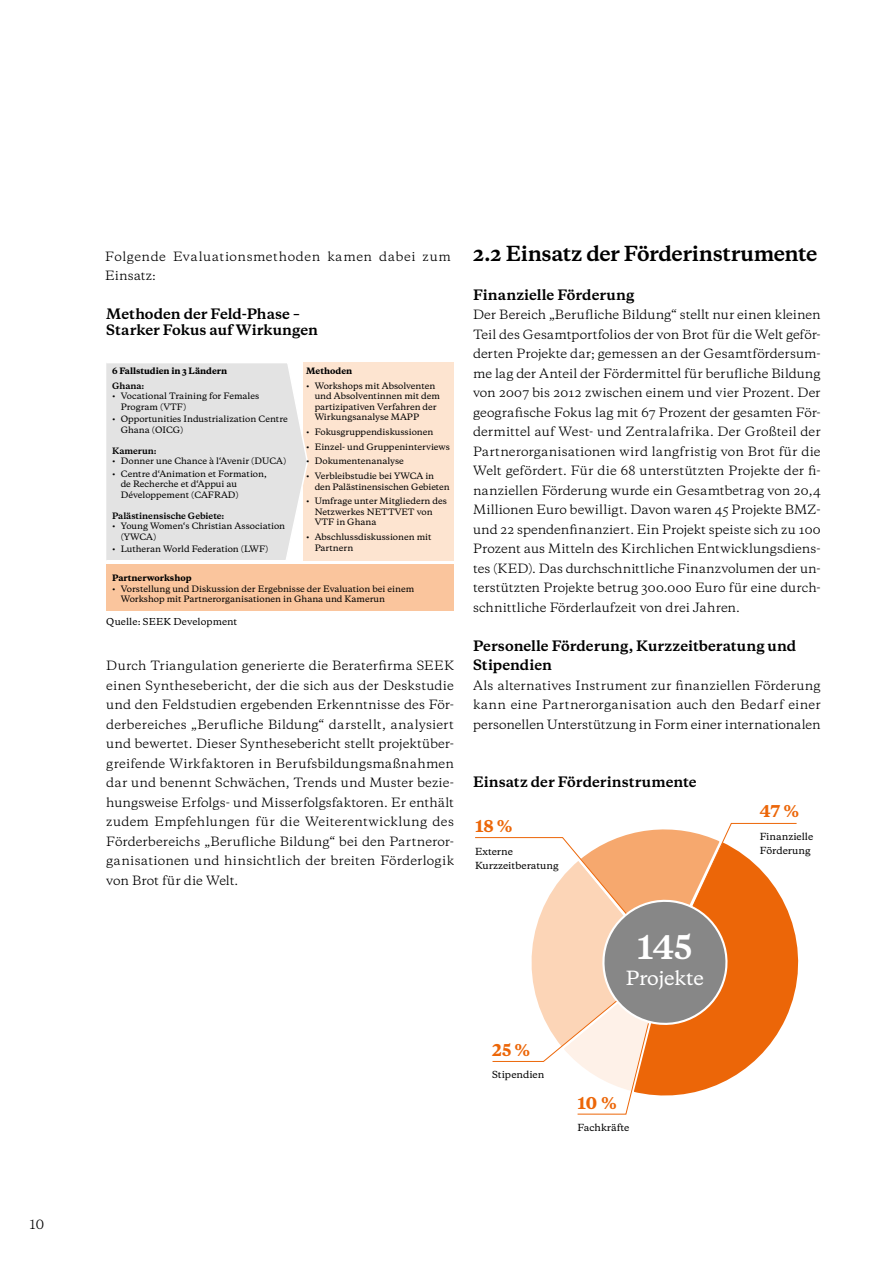
<style>
.page{position:relative;width:893px;height:1263px;background:#fff}
.page>*{position:absolute;margin:0;border:0;box-sizing:border-box;transform-origin:0 0}
.t1{font:700 30.6px "Galaxie Copernicus";color:#fff}
.t2{font:700 19.5px "Galaxie Copernicus";letter-spacing:-.025em;color:#000}
.t3{font:500 18.3px "Galaxie Copernicus";color:#fff}
.t4{font:800 15.3px "Galaxie Copernicus";color:#ec6608}
.t5{font:700 13.5px/19.5px "Galaxie Copernicus";color:#000}
.t6{font:12px/19.5px "Galaxie Copernicus";letter-spacing:.01em;color:#000;text-align:justify}
.t7{font:12px/19.5px "Galaxie Copernicus";letter-spacing:.04em;color:#000}
.t8{font:500 9.15px/13.8px "Galaxie Copernicus";color:#000}
.t9{font:500 9px "Galaxie Copernicus";letter-spacing:.01em;color:#000}
.t10{font:500 8.25px/10.5px "Galaxie Copernicus";color:#000}
.t11{font:800 8.25px "Galaxie Copernicus";color:#000}
.t12{font:700 8.25px "Galaxie Copernicus";color:#000}
.t13{font:500 7.65px "Galaxie Copernicus";color:#000}
</style>
<div class="page">
<div style="left:106px;top:564px;width:348px;height:47px;background:#fac59d"></div>
<div style="left:304px;top:363px;width:150px;height:198px;background:#fde4d0"></div>
<svg style="left:106px;top:362px;width:203px;height:199px"></svg>
<svg style="left:475px;top:822px;width:322px;height:293px"></svg>
<p class="t6" style="left:30px;top:1214px;width:16px">10</p>
<h2 class="t2" style="left:473px;top:240px;width:346px">2.2 Einsatz der Förderinstrumente</h2>
<p class="t5" style="left:473px;top:285px;width:163px">Finanzielle Förderung</p>
<p class="t6" style="left:473px;top:305px;width:349px">Der Bereich „Berufliche Bildung“ stellt nur einen kleinen Teil des Gesamtportfolios der von Brot für die Welt geför&shy;derten Projekte dar; gemessen an der Gesamtfördersum&shy;me lag der Anteil der Fördermittel für berufliche Bildung von 2007 bis 2012 zwischen einem und vier Prozent. Der geografische Fokus lag mit 67 Prozent der gesamten För&shy;dermittel auf West- und Zentralafrika. Der Großteil der Partnerorganisationen wird langfristig von Brot für die Welt gefördert. Für die 68 unterstützten Projekte der fi&shy;nanziellen Förderung wurde ein Gesamtbetrag von 20,4<br>Millionen Euro bewilligt. Davon waren 45 Projekte BMZ&shy;und 22 spendenfinanziert. Ein Projekt speiste sich zu 100<br>Prozent aus Mitteln des Kirchlichen Entwicklungsdiens&shy;tes (KED). Das durchschnittliche Finanzvolumen der un&shy;terstützten Projekte betrug 300.000 Euro für eine durch&shy;schnittliche Förderlaufzeit von drei Jahren.</p>
<p class="t5" style="left:473px;top:636px;width:325px">Personelle Förderung, Kurzzeitberatung und<br>Stipendien</p>
<p class="t6" style="left:473px;top:675px;width:349px">Als alternatives Instrument zur finanziellen Förderung kann eine Partnerorganisation auch den Bedarf einer personellen Unterstützung in Form einer internationalen</p>
<p class="t7" style="left:105px;top:246px;width:347px">Folgende Evaluationsmethoden kamen dabei zum<br>Einsatz:</p>
<p class="t5" style="left:106px;top:306px;width:213px;line-height:16.2px">Methoden der Feld-Phase –<br>Starker Fokus auf Wirkungen</p>
<p class="t11" style="left:112px;top:365px;width:117px">6 Fallstudien in 3 Ländern</p>
<p class="t12" style="left:112px;top:380px;width:34px">Ghana:</p>
<p class="t10" style="left:121px;top:391px;width:140px;text-indent:-9px">• Vocational Training for Females<br>Program (VTF)</p>
<p class="t10" style="left:121px;top:414px;width:169px;text-indent:-9px">• Opportunities Industrialization Centre<br>Ghana (OICG)</p>
<p class="t12" style="left:112px;top:445px;width:46px">Kamerun:</p>
<p class="t10" style="left:112px;top:456px;width:176px">• Donner une Chance à l‘Avenir (DUCA)</p>
<p class="t10" style="left:121px;top:468px;width:148px;text-indent:-9px">• Centre d‘Animation et Formation, de Recherche et d‘Appui au<br>Développement (CAFRAD)</p>
<p class="t12" style="left:112px;top:510px;width:114px">Palästinensische Gebiete:</p>
<p class="t10" style="left:121px;top:521px;width:166px;text-indent:-9px">• Young Women‘s Christian Association (YWCA)</p>
<p class="t10" style="left:112px;top:544px;width:158px">• Lutheran World Federation (LWF)</p>
<p class="t11" style="left:306px;top:365px;width:48px">Methoden</p>
<p class="t10" style="left:315px;top:380px;width:127px;text-indent:-9px">• Workshops mit Absolventen und Absolventinnen mit dem partizipativen Verfahren der<br>Wirkungsanalyse MAPP</p>
<p class="t10" style="left:306px;top:426px;width:129px">• Fokusgruppendiskussionen</p>
<p class="t10" style="left:306px;top:441px;width:145px">• Einzel- und Gruppeninterviews</p>
<p class="t10" style="left:306px;top:456px;width:99px">• Dokumentenanalyse</p>
<p class="t10" style="left:315px;top:471px;width:137px;text-indent:-9px">• Verbleibstudie bei YWCA in den Palästinensischen Gebieten</p>
<p class="t10" style="left:315px;top:496px;width:134px;text-indent:-9px">• Umfrage unter Mitgliedern des<br>Netzwerkes NETTVET von<br>VTF in Ghana</p>
<p class="t10" style="left:315px;top:532px;width:118px;text-indent:-9px">• Abschlussdiskussionen mit<br>Partnern</p>
<p class="t11" style="left:112px;top:572px;width:81px">Partnerworkshop</p>
<p class="t10" style="left:121px;top:583px;width:295px;text-indent:-9px">• Vorstellung und Diskussion der Ergebnisse der Evaluation bei einem<br>Workshop mit Partnerorganisationen in Ghana und Kamerun</p>
<p class="t9" style="left:106px;top:616px;width:133px">Quelle: SEEK Development</p>
<p class="t6" style="left:106px;top:656px;width:349px">Durch Triangulation generierte die Beraterfirma SEEK einen Synthesebericht, der die sich aus der Deskstudie und den Feldstudien ergebenden Erkenntnisse des För&shy;derbereiches „Berufliche Bildung“ darstellt, analysiert und bewertet. Dieser Synthesebericht stellt projektüber&shy;greifende Wirkfaktoren in Berufsbildungsmaßnahmen dar und benennt Schwächen, Trends und Muster bezie&shy;hungsweise Erfolgs- und Misserfolgsfaktoren. Er enthält zudem Empfehlungen für die Weiterentwicklung des Förderbereichs „Berufliche Bildung“ bei den Partneror&shy;ganisationen und hinsichtlich der breiten Förderlogik von Brot für die Welt.</p>
<p class="t5" style="left:473px;top:772px;width:225px">Einsatz der Förderinstrumente</p>
<p class="t13" style="left:380px;top:779px;width:175px">wirtschaftlich auf eigenen Füßen zu stehen.</p>
<p class="t4" style="left:760px;top:801px;width:41px">47 %</p>
<p class="t8" style="left:760px;top:829px;width:55px">Finanzielle<br>Förderung</p>
<p class="t4" style="left:475px;top:816px;width:39px">18 %</p>
<p class="t8" style="left:475px;top:844px;width:85px">Externe<br>Kurzzeitberatung</p>
<p class="t4" style="left:492px;top:1040px;width:40px">25 %</p>
<p class="t8" style="left:492px;top:1068px;width:54px">Stipendien</p>
<h1 class="t1" style="left:637px;top:927px;width:57px">145</h1>
<h3 class="t3" style="left:626px;top:966px;width:80px">Projekte</h3>
<p class="t4" style="left:577px;top:1093px;width:41px">10 %</p>
<p class="t8" style="left:577px;top:1121px;width:53px">Fachkräfte</p>
</div>
